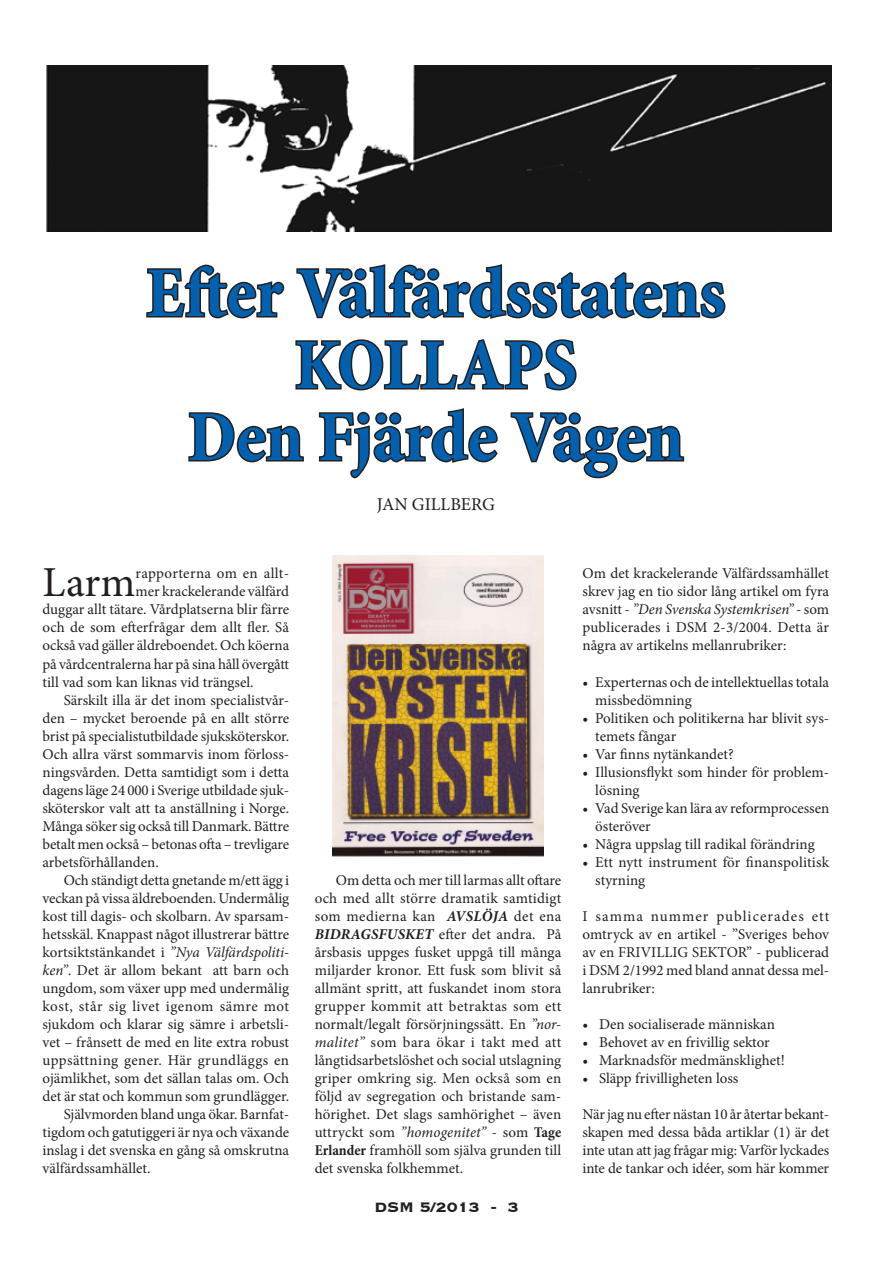
<style>
.page{position:relative;width:893px;height:1263px;background:#fff}
.page>*{position:absolute;margin:0;border:0;box-sizing:border-box;transform-origin:0 0}
.t1{font:700 condensed 72px "Minion Pro";letter-spacing:-.005em;color:#0161ae}
.Brödtext_10{font:42.75px "Minion Pro";color:#231f20}
.Sidnr{font:700 18px "Copperplate";color:#231f20}
.Brödtext_12{font:18px "Minion Pro";color:#231f20}
.Brödtext_10i{font:15px/18px "Minion Pro";color:#231f20;text-align:justify}
.Brödtext_10-2{font:15px/18px "Minion Pro";color:#231f20}
.Brödtext_10-3{font:15px "Minion Pro";letter-spacing:.025em;color:#231f20}
.s1{font-style:italic}
.s2{font-weight:700;font-style:italic}
.s3{font-weight:700;font-stretch:condensed}
</style>
<div class="page">
<img style="left:46px;top:66px;width:785px;height:166px">
<svg style="left:146px;top:264px;width:139px;height:55px"></svg>
<svg style="left:296px;top:264px;width:430px;height:55px"></svg>
<svg style="left:295px;top:339px;width:282px;height:52px"></svg>
<svg style="left:188px;top:412px;width:116px;height:51px"></svg>
<svg style="left:318px;top:408px;width:180px;height:71px"></svg>
<svg style="left:510px;top:412px;width:175px;height:67px"></svg>
<img style="left:332px;top:555px;width:212px;height:301px">
<p class="t1" style="left:146px;top:243px;width:581px">Efter Välfärdsstatens</p>
<p class="t1" style="left:294px;top:315px;width:284px">KOLLAPS</p>
<p class="t1" style="left:188px;top:387px;width:498px">Den Fjärde Vägen</p>
<p class="Brödtext_12" style="left:377px;top:493px;width:120px">JAN GILLBERG</p>
<p class="Brödtext_10" style="left:43px;top:554px;width:95px">Larm</p>
<p class="Brödtext_10-3" style="left:136px;top:564px;width:155px">rapporterna om en allt-</p>
<p class="Brödtext_10-2" style="left:136px;top:583px;width:155px">mer krackelerande välfärd</p>
<p class="Brödtext_10-2" style="left:43px;top:601px;width:248px">duggar allt tätare. Vårdplatserna blir färre</p>
<p class="Brödtext_10-2" style="left:43px;top:619px;width:248px">och de som efterfrågar dem allt fler. Så</p>
<p class="Brödtext_10-2" style="left:43px;top:637px;width:248px">också vad gäller äldreboendet. Och köerna</p>
<p class="Brödtext_10-2" style="left:43px;top:655px;width:248px">på vårdcentralerna har på sina håll övergått</p>
<p class="Brödtext_10-2" style="left:43px;top:673px;width:213px">till vad som kan liknas vid trängsel.</p>
<p class="Brödtext_10i" style="left:43px;top:691px;width:248px;text-indent:21px">Särskilt illa är det inom specialistvår&shy;den – mycket beroende på en allt större brist på specialistutbildade sjuksköterskor.<br>Och allra värst sommarvis inom förloss&shy;ningsvården. Detta samtidigt som i detta dagens läge 24 000 i Sverige utbildade sjuk&shy;sköterskor valt att ta anställning i Norge.<br>Många söker sig också till Danmark. Bättre betalt men också – betonas ofta – trevligare arbetsförhållanden.</p>
<p class="Brödtext_10i" style="left:43px;top:871px;width:248px;text-indent:21px">Och ständigt detta gnetande m/ett ägg i veckan på vissa äldreboenden. Undermålig kost till dagis- och skolbarn. Av sparsam&shy;hetsskäl. Knappast något illustrerar bättre kortsiktstänkandet i <span class="s1">”Nya Välfärdspoliti&shy;ken”</span>. Det är allom bekant att barn och ungdom, som växer upp med undermålig kost, står sig livet igenom sämre mot sjukdom och klarar sig sämre i arbetsli&shy;vet – frånsett de med en lite extra robust uppsättning gener. Här grundläggs en ojämlikhet, som det sällan talas om. Och det är stat och kommun som grundlägger.</p>
<p class="Brödtext_10i" style="left:43px;top:1105px;width:248px;text-indent:21px">Självmorden bland unga ökar. Barnfat&shy;tigdom och gatutiggeri är nya och växande inslag i det svenska en gång så omskrutna välfärdssamhället.</p>
<p class="Brödtext_10i" style="left:315px;top:871px;width:248px;text-indent:21px">Om detta och mer till larmas allt oftare och med allt större dramatik samtidigt som medierna kan <span class="s2">AVSLÖJA</span> det ena <span class="s2">BIDRAGSFUSKET</span> efter det andra. På årsbasis uppges fusket uppgå till många miljarder kronor. Ett fusk som blivit så allmänt spritt, att fuskandet inom stora grupper kommit att betraktas som ett normalt/legalt försörjningssätt. En <span class="s1">”nor&shy;malitet”</span> som bara ökar i takt med att långtidsarbetslöshet och social utslagning griper omkring sig. Men också som en följd av segregation och bristande sam&shy;hörighet. Det slags samhörighet – även uttryckt som <span class="s1">”homogenitet”</span> - som <span class="s3">Tage Erlander</span> framhöll som själva grunden till det svenska folkhemmet.</p>
<p class="Sidnr" style="left:374px;top:1195px;width:146px">DSM 5/2013 - 3</p>
<p class="Brödtext_10-2" style="left:583px;top:565px;width:248px;text-align:justify">Om det krackelerande Välfärdssamhället skrev jag en tio sidor lång artikel om fyra avsnitt - <span class="s1">”Den Svenska Systemkrisen”</span> - som publicerades i DSM 2-3/2004. Detta är några av artikelns mellanrubriker:</p>
<p class="Brödtext_10-2" style="left:595px;top:673px;width:235px;text-indent:-13px">• Experternas och de intellektuellas totala missbedömning</p>
<p class="Brödtext_10-2" style="left:595px;top:709px;width:235px;text-indent:-13px">• Politiken och politikerna har blivit sys&shy;temets fångar</p>
<p class="Brödtext_10-2" style="left:583px;top:745px;width:153px">• Var finns nytänkandet?</p>
<p class="Brödtext_10-2" style="left:595px;top:763px;width:235px;text-indent:-13px">• Illusionsflykt som hinder för problem&shy;lösning</p>
<p class="Brödtext_10-2" style="left:595px;top:799px;width:235px;text-indent:-13px">• Vad Sverige kan lära av reformprocessen österöver</p>
<p class="Brödtext_10-2" style="left:583px;top:835px;width:234px">• Några uppslag till radikal förändring</p>
<p class="Brödtext_10-2" style="left:595px;top:853px;width:235px;text-indent:-13px">• Ett nytt instrument för finanspolitisk styrning</p>
<p class="Brödtext_10-2" style="left:583px;top:907px;width:248px;text-align:justify">I samma nummer publicerades ett omtryck av en artikel - ”Sveriges behov av en FRIVILLIG SEKTOR” - publicerad i DSM 2/1992 med bland annat dessa mel&shy;lanrubriker:</p>
<p class="Brödtext_10-2" style="left:583px;top:1015px;width:194px">• Den socialiserade människan</p>
<p class="Brödtext_10-2" style="left:583px;top:1033px;width:189px">• Behovet av en frivillig sektor</p>
<p class="Brödtext_10-2" style="left:583px;top:1051px;width:204px">• Marknadsför medmänsklighet!</p>
<p class="Brödtext_10-2" style="left:583px;top:1069px;width:157px">• Släpp frivilligheten loss</p>
<p class="Brödtext_10-2" style="left:583px;top:1105px;width:248px;text-align:justify">När jag nu efter nästan 10 år återtar bekant&shy;skapen med dessa båda artiklar (1) är det inte utan att jag frågar mig: Varför lyckades inte de tankar och idéer, som här kommer</p>
</div>
